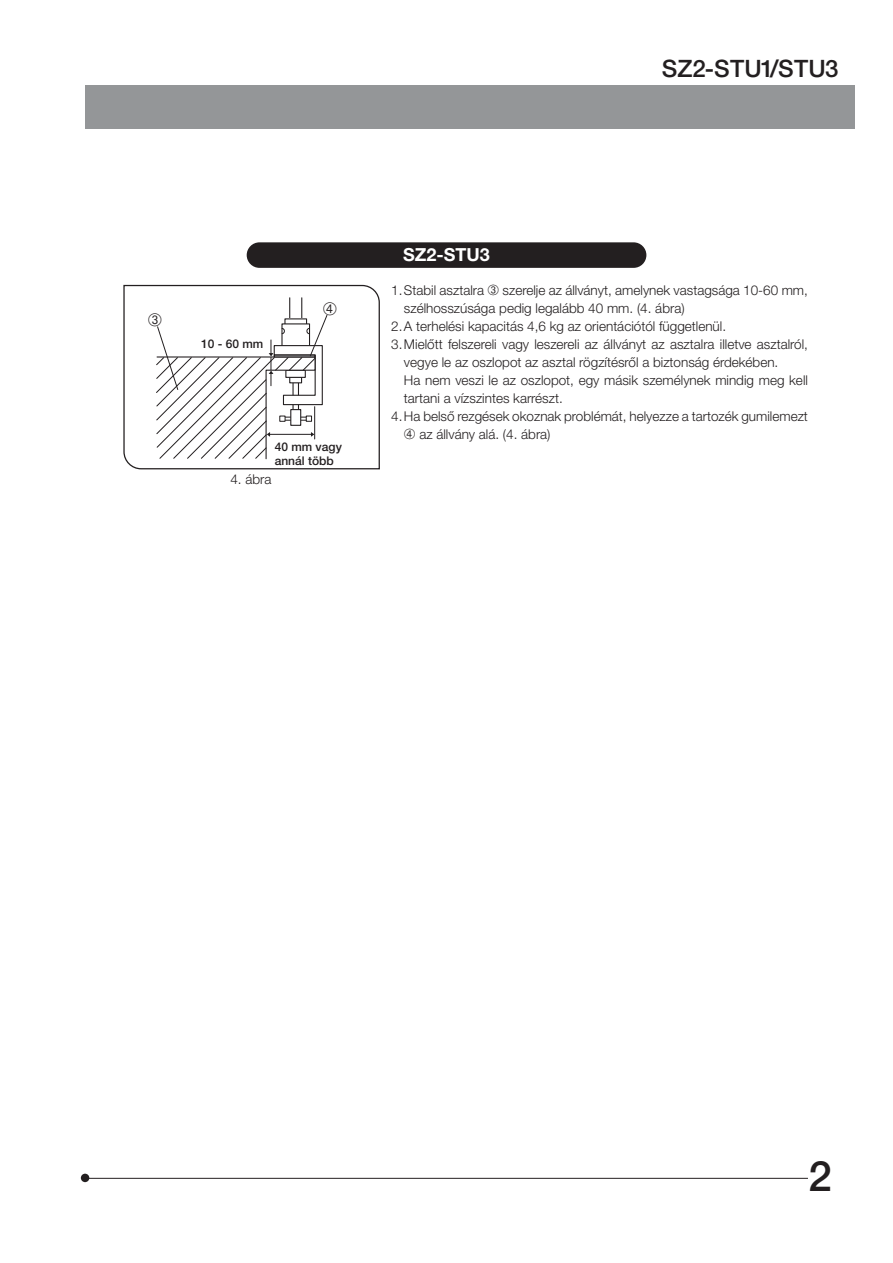
<style>
.page{position:relative;width:893px;height:1263px;background:#fff}
.page>*{position:absolute;margin:0;border:0;box-sizing:border-box;transform-origin:0 0}
.t1{font:500 42px "Helvetica Neue LT Pro";color:#231f20}
.t2{font:500 24px "Helvetica Neue LT Pro";letter-spacing:.005em;color:#231f20}
.t3{font:700 18px "Helvetica Neue LT Pro";color:#fff}
.t4{font:16.5px "Olympus Leicht Normal";color:#231f20}
.no{font:300 13.5px/18px "Helvetica Neue LT Pro";color:#231f20}
.Fig{font:300 13.5px "Helvetica Neue LT Pro";color:#231f20}
.loose_txt{font:500 12px/14.2px "Helvetica Neue LT Pro";color:#231f20}
.s1{font-family:"Olympus Leicht Normal";font-weight:400}
</style>
<div class="page">
<hr style="left:85px;top:1178px;width:723px;height:1px;background:#231f20">
<div style="left:81px;top:1174px;width:8px;height:8px;background:#231f20;border-radius:50%"></div>
<svg style="left:123px;top:285px;width:257px;height:184px"></svg>
<div style="left:247px;top:242px;width:399px;height:26px;background:#231f20;border-radius:13px"></div>
<div style="left:85px;top:85px;width:770px;height:44px;background:#949698"></div>
<svg style="left:156px;top:314px;width:172px;height:145px"></svg>
<h2 class="t2" style="left:662px;top:55px;width:178px">SZ2-STU1/STU3</h2>
<p class="t4" style="left:148px;top:311px;width:16px">³</p>
<p class="loose_txt" style="left:201px;top:337px;width:64px">10 - 60 mm</p>
<p class="t4" style="left:323px;top:299px;width:16px">|</p>
<p class="loose_txt" style="left:275px;top:439px;width:69px">40 mm vagy annál több</p>
<p class="Fig" style="left:230px;top:471px;width:43px">4. ábra</p>
<p class="t3" style="left:403px;top:243px;width:88px">SZ2-STU3</p>
<p class="no" style="left:404px;top:281px;width:405px;text-indent:-13px">1.Stabil asztalra <span class="s1">³</span> szerelje az állványt, amelynek vastagsága 10-60 mm, szélhosszúsága pedig legalább 40 mm. (4. ábra)</p>
<p class="no" style="left:391px;top:317px;width:336px">2.A terhelési kapacitás 4,6 kg az orientációtól függetlenül.</p>
<p class="no" style="left:404px;top:335px;width:405px;text-indent:-13px">3.Mielőtt felszereli vagy leszereli az állványt az asztalra illetve asztalról, vegye le az oszlopot az asztal rögzítésről a biztonság érdekében.</p>
<p class="no" style="left:404px;top:371px;width:405px">Ha nem veszi le az oszlopot, egy másik személynek mindig meg kell tartani a vízszintes karrészt.</p>
<p class="no" style="left:404px;top:407px;width:405px;text-indent:-13px">4.Ha belső rezgések okoznak problémát, helyezze a tartozék gumilemezt <span class="s1">|</span> az állvány alá. (4. ábra)</p>
<h1 class="t1" style="left:808px;top:1151px;width:25px">2</h1>
</div>
